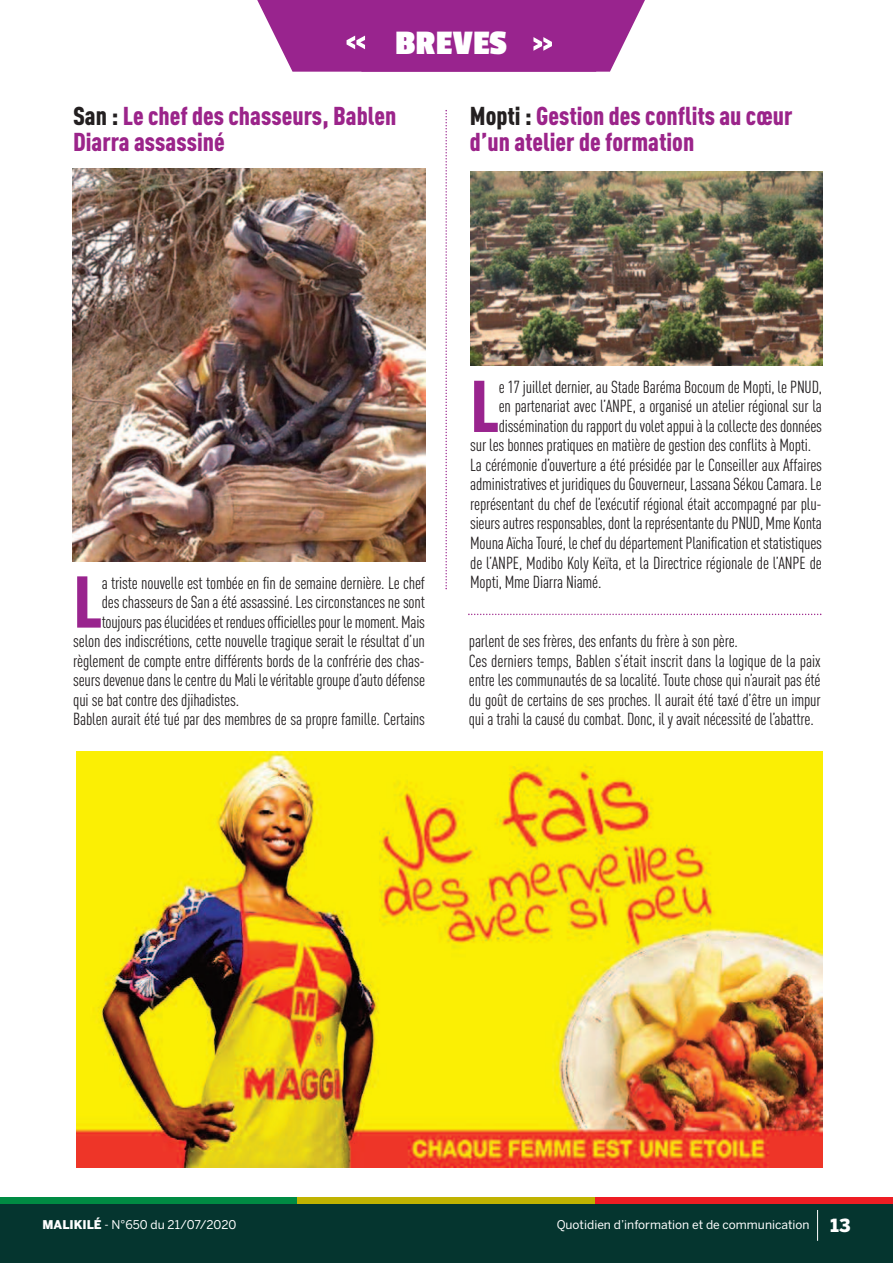
<style>
.page{position:relative;width:893px;height:1263px;background:#fff}
.page>*{position:absolute;margin:0;border:0;box-sizing:border-box;transform-origin:0 0}
.t1{font:900 condensed 72px "DIN Pro";color:#99248e}
.t2{font:700 36px "Passion One";color:#fff}
.t3{font:900 condensed 25.5px/25.5px "DIN Pro";color:#9b248a}
.t4{font:condensed 17.25px/19.5px "DIN Pro";letter-spacing:-.01em;color:#231f20}
.t5{font:12px "Benton Sans";color:#fff}
.s1{color:#231f20}
.s2{font-weight:900}
.s3{font-weight:900;font-size:18px}
</style>
<div class="page">
<div style="left:0;top:1203px;width:893px;height:60px;background:#05352f"></div>
<div style="left:0;top:1197px;width:298px;height:6px;background:#008b43"></div>
<div style="left:298px;top:1197px;width:297px;height:6px;background:#c0b301"></div>
<div style="left:595px;top:1197px;width:297px;height:6px;background:#ee1d23"></div>
<hr style="left:817px;top:1210px;width:1px;height:31px;background:#fff">
<svg style="left:257px;top:0;width:388px;height:72px;background:#a33a99"></svg>
<svg style="left:445px;top:110px;width:2px;height:479px"></svg>
<img style="left:72px;top:169px;width:353px;height:392px">
<img style="left:471px;top:172px;width:352px;height:194px">
<svg style="left:468px;top:614px;width:353px;height:1px"></svg>
<img style="left:76px;top:751px;width:746px;height:416px">
<h2 class="t2" style="left:395px;top:24px;width:113px">BREVES</h2>
<h3 class="t3" style="left:73px;top:106px;width:325px"><span class="s1">San :</span> Le chef des chasseurs, Bablen<br>Diarra assassiné</h3>
<h3 class="t3" style="left:470px;top:106px;width:324px"><span class="s1">Mopti :</span> Gestion des conflits au cœur d’un atelier de formation</h3>
<h1 class="t1" style="left:73px;top:576px;width:31px">L</h1>
<p class="t4" style="left:102px;top:574px;width:325px">a triste nouvelle est tombée en fin de semaine dernière. Le chef</p>
<p class="t4" style="left:102px;top:594px;width:325px">des chasseurs de San a été assassiné. Les circonstances ne sont</p>
<p class="t4" style="left:102px;top:613px;width:325px">toujourspasélucidéeset renduesofficiellespour lemoment.Mais</p>
<p class="t4" style="left:73px;top:633px;width:353px">selon des indiscrétions, cette nouvelle tragique serait le résultat d’un</p>
<p class="t4" style="left:73px;top:652px;width:353px">règlement de compte entre différents bords de la confrérie des chas-</p>
<p class="t4" style="left:73px;top:672px;width:353px">seursdevenuedanslecentredu Mali levéritablegrouped’autodéfense</p>
<p class="t4" style="left:73px;top:691px;width:167px">qui se bat contre des djihadistes.</p>
<p class="t4" style="left:73px;top:711px;width:353px">Bablen aurait été tué par des membres de sa propre famille. Certains</p>
<h1 class="t1" style="left:470px;top:381px;width:31px">L</h1>
<p class="t4" style="left:499px;top:379px;width:325px">e 17 juillet dernier, au Stade Baréma Bocoum de Mopti, le PNUD,</p>
<p class="t4" style="left:499px;top:398px;width:325px">en partenariat avec l’ANPE, a organisé un atelier régional sur la</p>
<p class="t4" style="left:499px;top:418px;width:325px">disséminationdurapportduvoletappuiàlacollectedesdonnées</p>
<p class="t4" style="left:470px;top:437px;width:343px">sur les bonnes pratiques en matière de gestion des conflits à Mopti.</p>
<p class="t4" style="left:470px;top:457px;width:353px">La cérémonie d’ouverture a été présidée par le Conseiller aux Affaires</p>
<p class="t4" style="left:470px;top:476px;width:353px">administrativeset juridiquesdu Gouverneur,LassanaSékouCamara.Le</p>
<p class="t4" style="left:470px;top:496px;width:353px">représentant du chef de l’exécutif régional était accompagné par plu-</p>
<p class="t4" style="left:470px;top:515px;width:353px">sieursautresresponsables,dont lareprésentantedu PNUD, Mme Konta</p>
<p class="t4" style="left:470px;top:535px;width:353px">MounaAïchaTouré, lechefdudépartement Planificationetstatistiques</p>
<p class="t4" style="left:470px;top:554px;width:353px">de l’ANPE, Modibo Koly Keïta, et la Directrice régionale de l’ANPE de</p>
<p class="t4" style="left:470px;top:574px;width:133px">Mopti, Mme Diarra Niamé.</p>
<p class="t4" style="left:469px;top:633px;width:353px">parlent de ses frères, des enfants du frère à son père.<br>Ces derniers temps, Bablen s’était inscrit dans la logique de la paix entre les communautés de sa localité. Toute chose qui n’aurait pas été du goût de certains de ses proches. Il aurait été taxé d’être un impur qui a trahi la causé du combat. Donc, il y avait nécessité de l’abattre.</p>
<p class="t5" style="left:43px;top:1218px;width:195px"><span class="s2">MALIKILÉ</span> - N°650 du 21/07/2020</p>
<p class="t5" style="left:557px;top:1218px;width:295px">Quotidien d’information et de communication <span class="s3">13</span></p>
</div>
